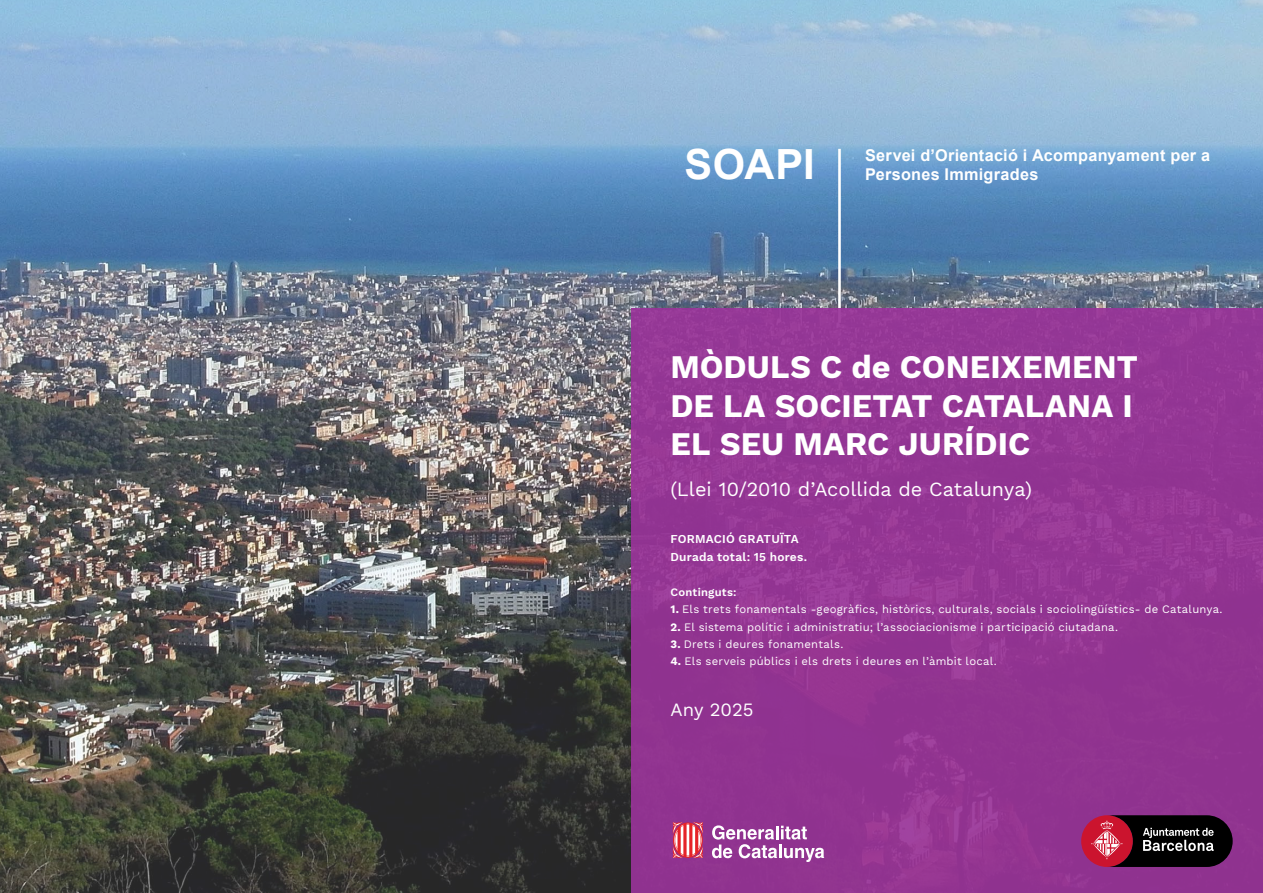
<style>
.page{position:relative;width:1263px;height:893px;background:#fff}
.page>*{position:absolute;margin:0;border:0;box-sizing:border-box;transform-origin:0 0}
.t1{font:700 41.55px "Arial";letter-spacing:.005em;color:#fff}
.t2{font:700 32.4px/38.8px "Work Sans";color:#fff}
.t3{font:19.8px "Work Sans";color:#fff}
.t4{font:18.45px "Work Sans";letter-spacing:-.005em;color:#fff}
.t5{font:700 16.2px/19.5px "Arial";letter-spacing:.015em;color:#fff}
.t6{font:600 11.85px/18.5px "Work Sans";letter-spacing:.02em;color:#fff}
.t7{font:11.25px "Work Sans";letter-spacing:.02em;color:#fff}
.t8{font:600 11.25px "Work Sans";letter-spacing:.02em;color:#fff}
.s1{font-weight:700}
</style>
<div class="page">
<img style="left:0;top:0;width:1263px;height:893px">
<hr style="left:838px;top:149px;width:3px;height:174px;background:#fff">
<div style="left:631px;top:308px;width:632px;height:585px;background:#923592"></div>
<svg style="left:673px;top:822px;width:30px;height:36px"></svg>
<svg style="left:712px;top:825px;width:112px;height:37px"></svg>
<div style="left:1081px;top:815px;width:52px;height:52px;background:#cb142e;border-radius:50%"></div>
<svg style="left:1091px;top:815px;width:142px;height:52px"></svg>
<h1 class="t1" style="left:685px;top:137px;width:132px">SOAPI</h1>
<h3 class="t5" style="left:865px;top:146px;width:347px">Servei d’Orientació i Acompanyament per a<br>Persones Immigrades</h3>
<h2 class="t2" style="left:670px;top:349px;width:469px">MÒDULS C de CONEIXEMENT<br>DE LA SOCIETAT CATALANA I<br>EL SEU MARC JURÍDIC</h2>
<h3 class="t3" style="left:670px;top:477px;width:363px">(Llei 10/2010 d’Acollida de Catalunya)</h3>
<p class="t6" style="left:670px;top:530px;width:138px">FORMACIÓ GRATUÏTA<br>Durada total: 15 hores.</p>
<p class="t8" style="left:670px;top:586px;width:68px">Continguts:</p>
<p class="t7" style="left:670px;top:603px;width:554px"><span class="s1">1.</span> Els trets fonamentals -geogràfics, històrics, culturals, socials i sociolingüístics- de Catalunya.</p>
<p class="t7" style="left:670px;top:620px;width:449px"><span class="s1">2.</span> El sistema polític i administratiu; l’associacionisme i participació ciutadana.</p>
<p class="t7" style="left:670px;top:637px;width:174px"><span class="s1">3.</span> Drets i deures fonamentals.</p>
<p class="t7" style="left:670px;top:655px;width:328px"><span class="s1">4.</span> Els serveis públics i els drets i deures en l’àmbit local.</p>
<h3 class="t4" style="left:670px;top:699px;width:85px">Any 2025</h3>
</div>
